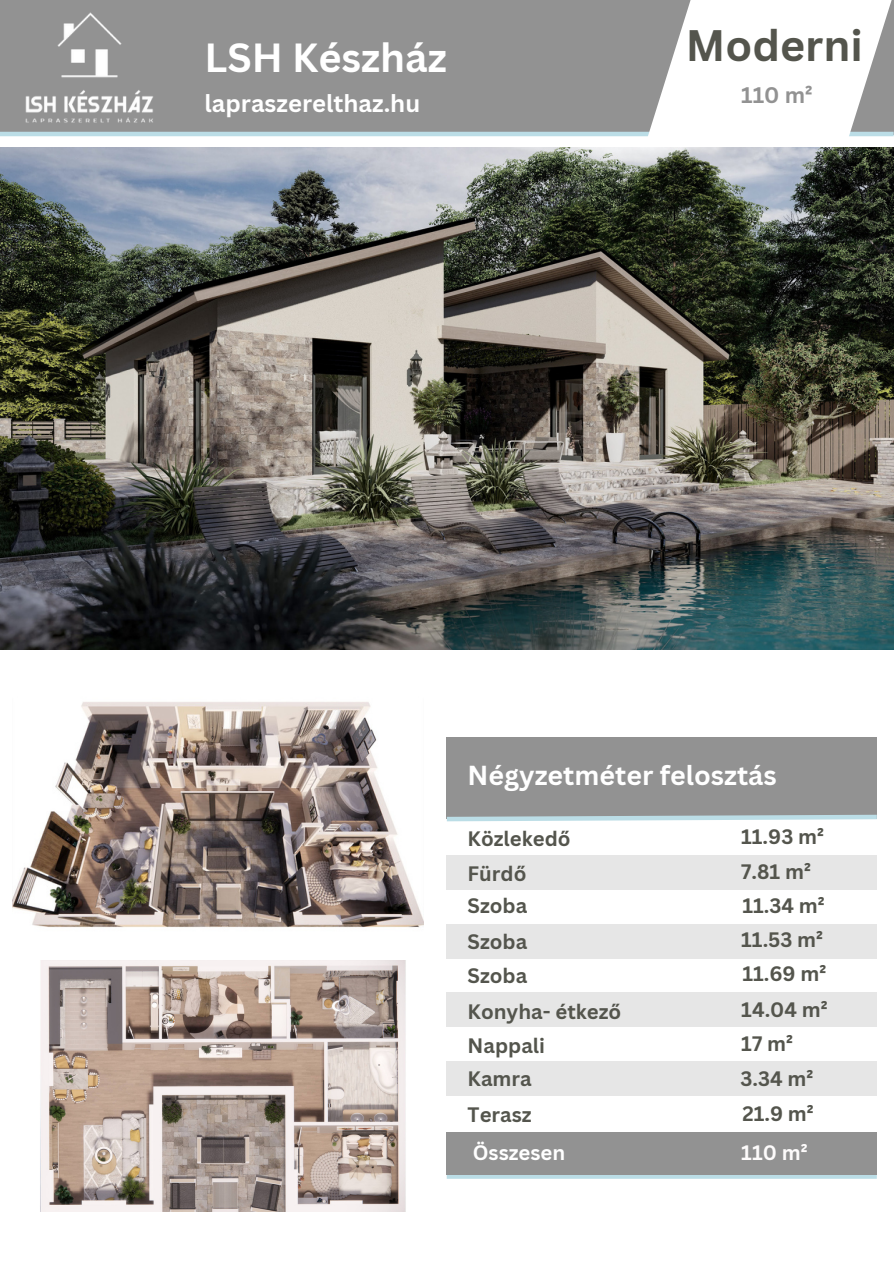
<style>
.page{position:relative;width:894px;height:1264px;background:#fff}
.page>*{position:absolute;margin:0;border:0;box-sizing:border-box;transform-origin:0 0}
.t1{font:700 42.9px "Canva Sans";color:#54554d}
.t2{font:700 39.6px "Canva Sans";color:#fff}
.t3{font:700 26.85px "Canva Sans";color:#fff}
.t4{font:700 23.85px "Canva Sans";color:#fff}
.t5{font:700 21.9px "Canva Sans";color:#929292}
.t6{font:700 20.4px "Canva Sans";color:#54554d}
.t7{font:700 20.4px "Canva Sans";color:#fff}
.t8{font:700 20.4px "Canva Sans";color:#fdfbfb}
</style>
<div class="page">
<div style="left:0;top:0;width:893px;height:134px;background:#929292"></div>
<img style="left:25px;top:12px;width:128px;height:111px">
<hr style="left:0;top:132px;width:893px;height:4px;background:#bbdde6">
<svg style="left:644px;top:0;width:249px;height:137px;fill:#fff"></svg>
<img style="left:0;top:147px;width:893px;height:502px">
<img style="left:40px;top:961px;width:366px;height:250px">
<div style="left:446px;top:737px;width:430px;height:82px;background:#929292"></div>
<svg style="left:446px;top:812px;width:431px;height:10px"></svg>
<svg style="left:446px;top:1174px;width:430px;height:4px;fill:#bbdde6"></svg>
<div style="left:446px;top:855px;width:430px;height:35px;background:#e6e6e6"></div>
<div style="left:446px;top:924px;width:430px;height:34px;background:#e6e6e6"></div>
<div style="left:446px;top:992px;width:430px;height:34px;background:#e6e6e6"></div>
<div style="left:447px;top:1061px;width:429px;height:34px;background:#e6e6e6"></div>
<div style="left:446px;top:1131px;width:430px;height:43px;background:#929292"></div>
<img style="left:12px;top:702px;width:411px;height:226px">
<p class="t2" style="left:204px;top:30px;width:244px">LSH Készház</p>
<p class="t4" style="left:204px;top:87px;width:217px">lapraszerelthaz.hu</p>
<h3 class="t1" style="left:685px;top:15px;width:178px">Moderni</h3>
<p class="t5" style="left:741px;top:80px;width:73px">110 m²</p>
<h2 class="t3" style="left:467px;top:756px;width:310px">Négyzetméter felosztás</h2>
<p class="t6" style="left:467px;top:824px;width:104px">Közlekedő</p>
<p class="t6" style="left:741px;top:822px;width:84px">11.93 m²</p>
<p class="t6" style="left:467px;top:858px;width:60px">Fürdő</p>
<p class="t6" style="left:741px;top:857px;width:71px">7.81 m²</p>
<p class="t6" style="left:467px;top:891px;width:61px">Szoba</p>
<p class="t6" style="left:742px;top:891px;width:84px">11.34 m²</p>
<p class="t6" style="left:467px;top:927px;width:61px">Szoba</p>
<p class="t6" style="left:741px;top:925px;width:83px">11.53 m²</p>
<p class="t6" style="left:467px;top:961px;width:61px">Szoba</p>
<p class="t6" style="left:742px;top:959px;width:85px">11.69 m²</p>
<p class="t6" style="left:467px;top:996px;width:155px">Konyha- étkező</p>
<p class="t6" style="left:741px;top:995px;width:88px">14.04 m²</p>
<p class="t6" style="left:467px;top:1030px;width:79px">Nappali</p>
<p class="t6" style="left:741px;top:1029px;width:53px">17 m²</p>
<p class="t6" style="left:467px;top:1064px;width:66px">Kamra</p>
<p class="t6" style="left:740px;top:1064px;width:74px">3.34 m²</p>
<p class="t6" style="left:467px;top:1099px;width:65px">Terasz</p>
<p class="t6" style="left:742px;top:1099px;width:73px">21.9 m²</p>
<p class="t7" style="left:472px;top:1137px;width:94px">Összesen</p>
<p class="t8" style="left:741px;top:1138px;width:68px">110 m²</p>
</div>
